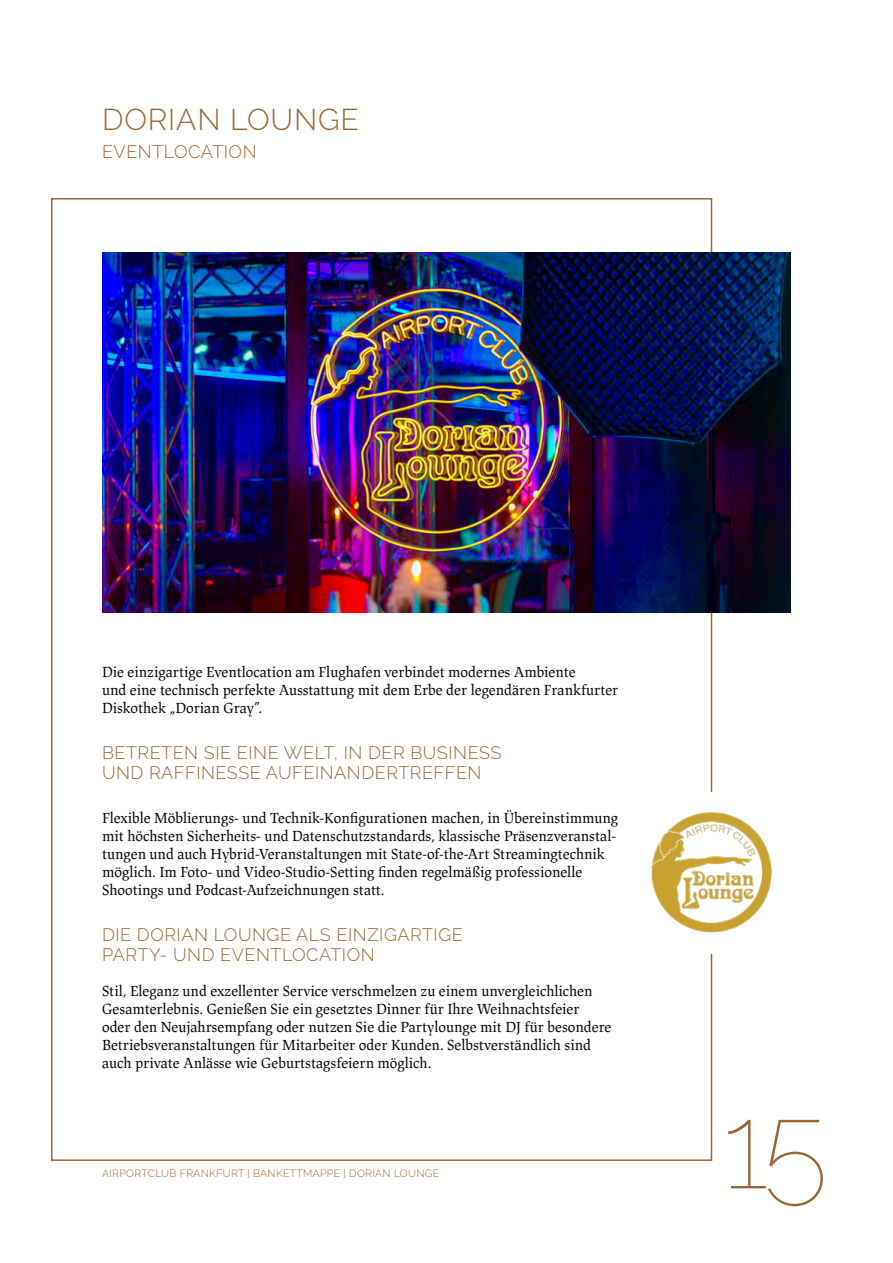
<style>
.page{position:relative;width:893px;height:1263px;background:#fff}
.page>*{position:absolute;margin:0;border:0;box-sizing:border-box;transform-origin:0 0}
.t1{font:100 120px "Raleway";color:#963}
.t2{font:300 30px "Raleway";letter-spacing:.03em;color:#963}
.t3{font:300 18px/19.5px "Raleway";letter-spacing:.03em;color:#963}
.t4{font:15px/18px "Lapture Subhead";color:#000}
.t5{font:300 10.5px "Raleway";letter-spacing:.03em;color:#963}
</style>
<div class="page">
<img style="left:102px;top:252px;width:689px;height:360px">
<img style="left:651px;top:812px;width:121px;height:121px">
<h2 class="t2" style="left:102px;top:102px;width:258px">DORIAN LOUNGE</h2>
<p class="t3" style="left:102px;top:142px;width:156px">EVENTLOCATION</p>
<p class="t4" style="left:102px;top:663px;width:518px">Die einzigartige Eventlocation am Flughafen verbindet modernes Ambiente<br>und eine technisch perfekte Ausstattung mit dem Erbe der legendären Frankfurter<br>Diskothek „Dorian Gray”.</p>
<p class="t3" style="left:102px;top:743px;width:401px">BETRETEN SIE EINE WELT, IN DER BUSINESS<br>UND RAFFINESSE AUFEINANDERTREFFEN</p>
<p class="t4" style="left:102px;top:809px;width:518px">Flexible Möblierungs- und Technik-Konfigurationen machen, in Übereinstimmung mit höchsten Sicherheits- und Datenschutzstandards, klassische Präsenzveranstal&shy;tungen und auch Hybrid-Veranstaltungen mit State-of-the-Art Streamingtechnik möglich. Im Foto- und Video-Studio-Setting finden regelmäßig professionelle Shootings und Podcast-Aufzeichnungen statt.</p>
<p class="t3" style="left:102px;top:925px;width:362px">DIE DORIAN LOUNGE ALS EINZIGARTIGE<br>PARTY- UND EVENTLOCATION</p>
<p class="t4" style="left:102px;top:982px;width:511px">Stil, Eleganz und exzellenter Service verschmelzen zu einem unvergleichlichen Gesamterlebnis. Genießen Sie ein gesetztes Dinner für Ihre Weihnachtsfeier oder den Neujahrsempfang oder nutzen Sie die Partylounge mit DJ für besondere Betriebsveranstaltungen für Mitarbeiter oder Kunden. Selbstverständlich sind auch private Anlässe wie Geburtstagsfeiern möglich.</p>
<p class="t5" style="left:102px;top:1167px;width:339px">AIRPORTCLUB FRANKFURT | BANKETTMAPPE | DORIAN LOUNGE</p>
<h1 class="t1" style="left:723px;top:1075px;width:106px">15</h1>
</div>
